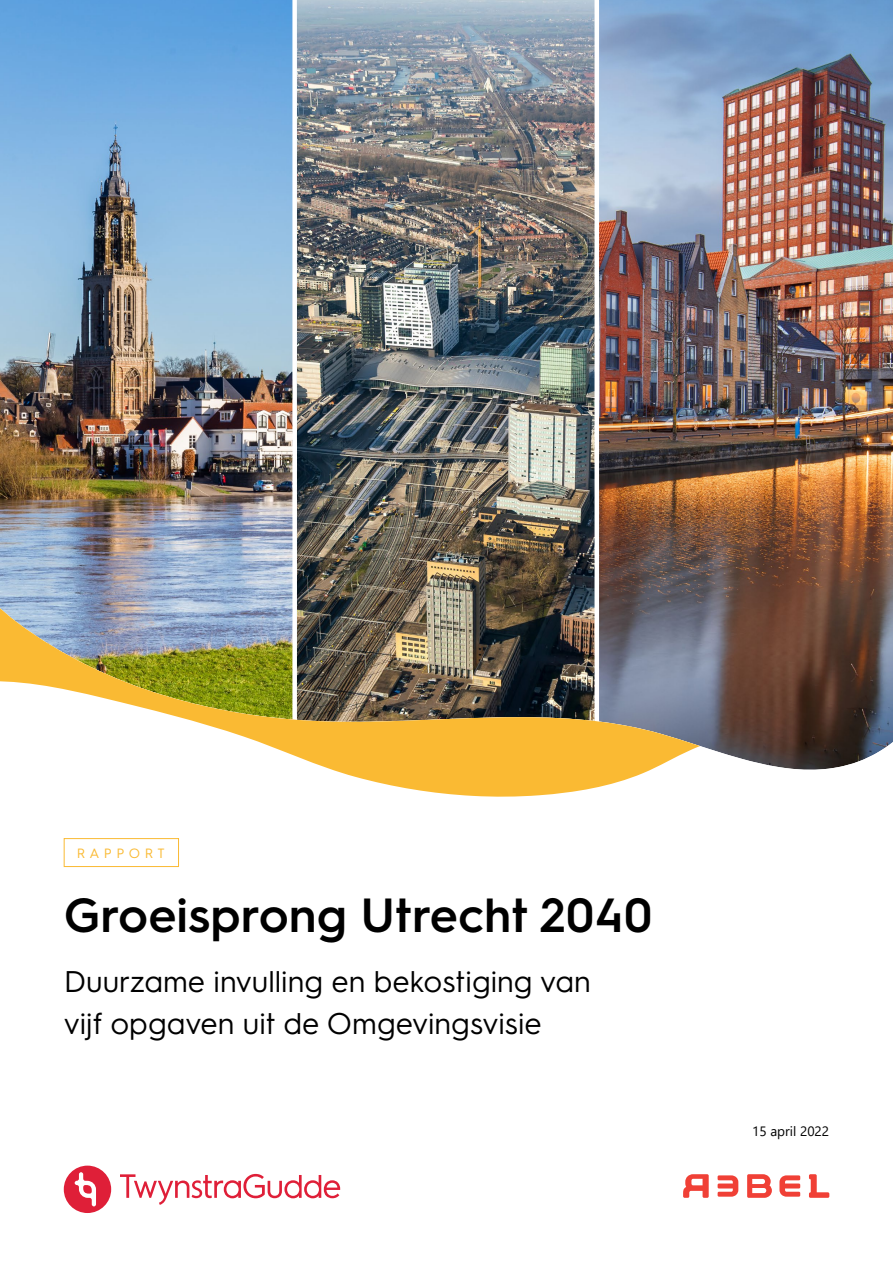
<style>
.page{position:relative;width:893px;height:1263px;background:#fff}
.page>*{position:absolute;margin:0;border:0;box-sizing:border-box;transform-origin:0 0}
.t1{font:600 48px "Hurme Geometric Sans 3";color:#000}
.t2{font:30px/42px "Hurme Geometric Sans 3";color:#000}
.t3{font:13.5px "Segoe UI";color:#000}
.t4{font:13.5px "Hurme Geometric Sans 3";letter-spacing:.33em;color:#faba33}
</style>
<div class="page">
<div style="left:64px;top:838px;width:115px;height:29px;border:1px solid #faba33"></div>
<img style="left:0;top:0;width:290px;height:423px">
<img style="left:290px;top:0;width:302px;height:423px">
<img style="left:592px;top:0;width:301px;height:770px">
<img style="left:0;top:423px;width:700px;height:374px">
<svg style="left:64px;top:1165px;width:47px;height:48px"></svg>
<svg style="left:120px;top:1174px;width:220px;height:31px"></svg>
<svg style="left:683px;top:1174px;width:26px;height:24px"></svg>
<svg style="left:747px;top:1174px;width:25px;height:24px"></svg>
<svg style="left:809px;top:1174px;width:20px;height:24px"></svg>
<svg style="left:779px;top:1175px;width:21px;height:22px"></svg>
<svg style="left:718px;top:1175px;width:20px;height:22px"></svg>
<p class="t4" style="left:77px;top:843px;width:90px">RAPPORT</p>
<h1 class="t1" style="left:64px;top:881px;width:590px">Groeisprong Utrecht 2040</h1>
<h2 class="t2" style="left:64px;top:958px;width:529px">Duurzame invulling en bekostiging van vijf opgaven uit de Omgevingsvisie</h2>
<p class="t3" style="left:752px;top:1118px;width:79px">15 april 2022</p>
</div>
